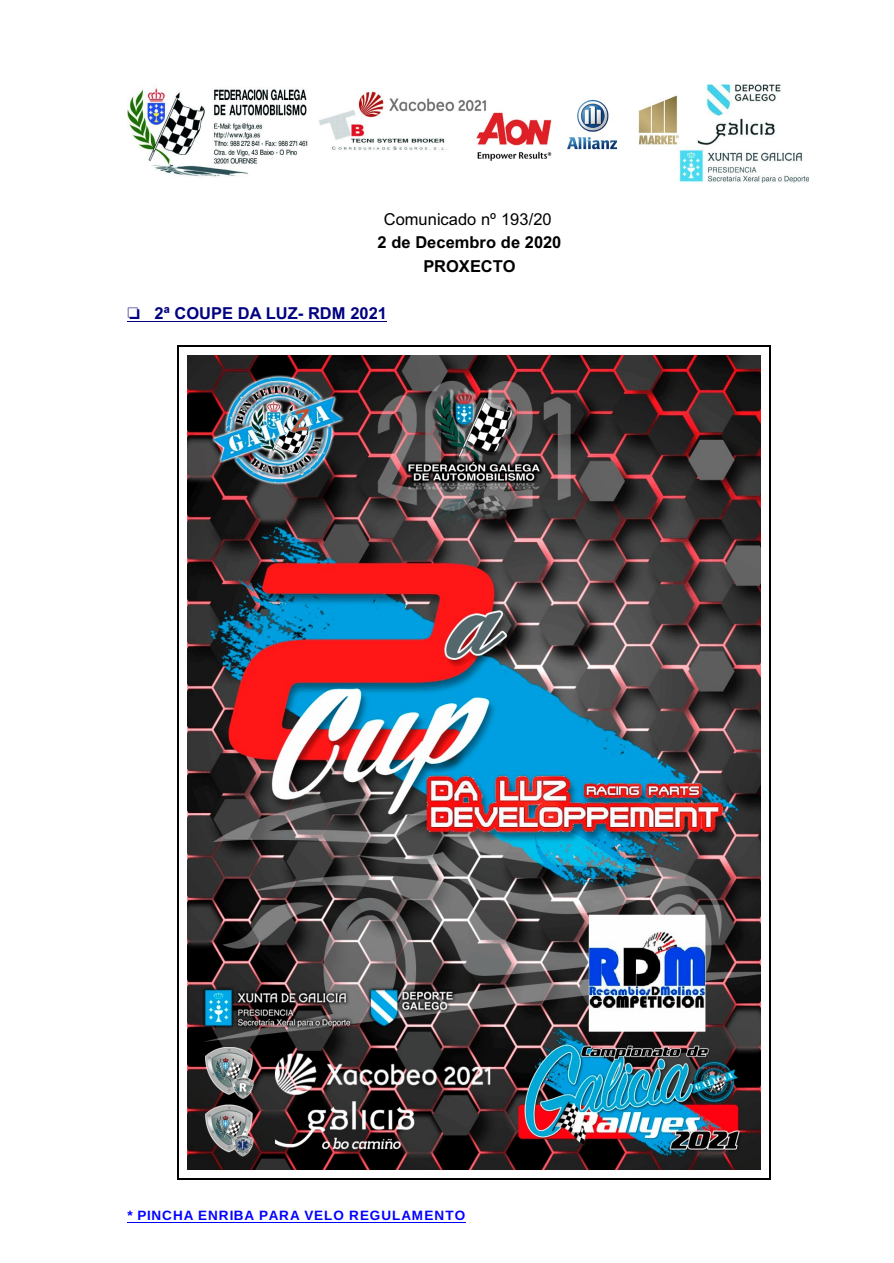
<style>
.page{position:relative;width:894px;height:1263px;background:#fff}
.page>*{position:absolute;margin:0;border:0;box-sizing:border-box;transform-origin:0 0}
.t1{font:700 16.5px/23.7px "Arial";letter-spacing:.005em;color:#000;text-align:center}
.t2{font:700 16.5px "Arial";letter-spacing:.005em;color:#000080}
.t3{font:16.5px "Arial";letter-spacing:.005em;color:#000}
.t4{font:700 13.5px "Arimo";letter-spacing:.08em;color:#00f}
</style>
<div class="page">
<img style="left:127px;top:84px;width:682px;height:99px">
<hr style="left:127px;top:321px;width:260px;height:1px;background:#000080">
<hr style="left:127px;top:1222px;width:339px;height:1px;background:#00f">
<img style="left:188px;top:356px;width:572px;height:813px">
<hr style="left:177px;top:345px;width:2px;height:834px;background:#000">
<hr style="left:769px;top:345px;width:2px;height:834px;background:#000">
<hr style="left:177px;top:345px;width:594px;height:2px;background:#000">
<hr style="left:177px;top:1178px;width:594px;height:1px;background:#000">
<p class="t3" style="left:384px;top:213px;width:169px">Comunicado nº 193/20</p>
<p class="t1" style="left:378px;top:232px;width:185px">2 de Decembro de 2020<br>PROXECTO</p>
<p class="t2" style="left:154px;top:307px;width:234px">2ª COUPE DA LUZ- RDM 2021</p>
<p class="t4" style="left:127px;top:1210px;width:339px">* PINCHA ENRIBA PARA VELO REGULAMENTO</p>
</div>
